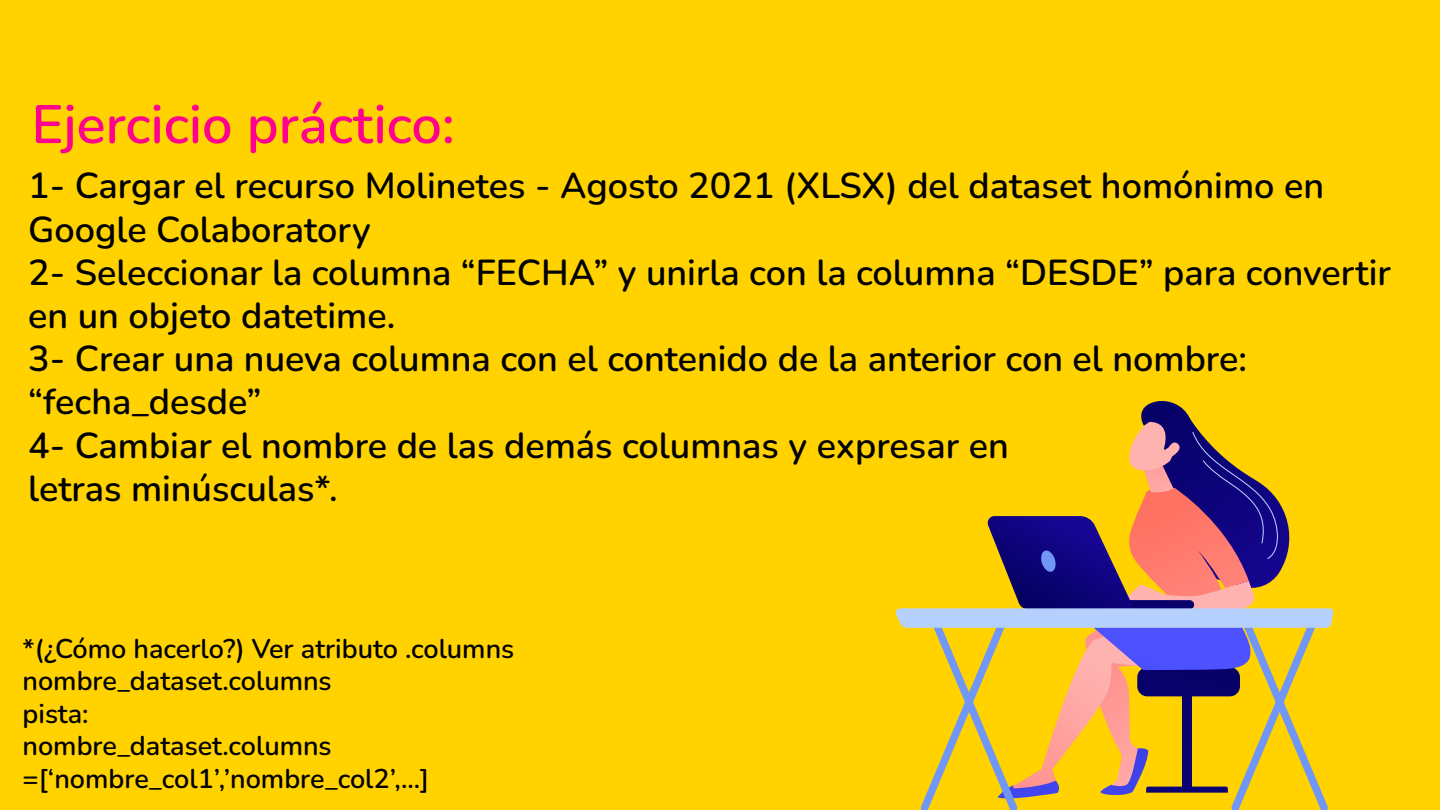
<style>
.page{position:relative;width:1440px;height:810px;background:#fff}
.page>*{position:absolute;margin:0;border:0;box-sizing:border-box;transform-origin:0 0}
.t1{font:200 54px "Nunito";color:#ff008f}
.t2{font:200 36px/43.2px "Nunito";color:#000}
.t3{font:200 27px/32.4px "Nunito";color:#000}
</style>
<div class="page">
<div style="left:0;top:0;width:1440px;height:808px;background:#ffd200"></div>
<svg style="left:895px;top:401px;width:439px;height:409px"></svg>
<h1 class="t1" style="left:32px;top:87px;width:425px">Ejercicio práctico:</h1>
<p class="t2" style="left:28px;top:163px;width:1364px">1- Cargar el recurso Molinetes - Agosto 2021 (XLSX) del dataset homónimo en Google Colaboratory<br>2- Seleccionar la columna “FECHA” y unirla con la columna “DESDE” para convertir en un objeto datetime.<br>3- Crear una nueva columna con el contenido de la anterior con el nombre: “fecha_desde”<br>4- Cambiar el nombre de las demás columnas y expresar en<br>letras minúsculas*.</p>
<p class="t3" style="left:22px;top:632px;width:493px">*(¿Cómo hacerlo?) Ver atributo .columns nombre_dataset.columns<br>pista:<br>nombre_dataset.columns =[‘nombre_col1’,’nombre_col2’,...]</p>
</div>
